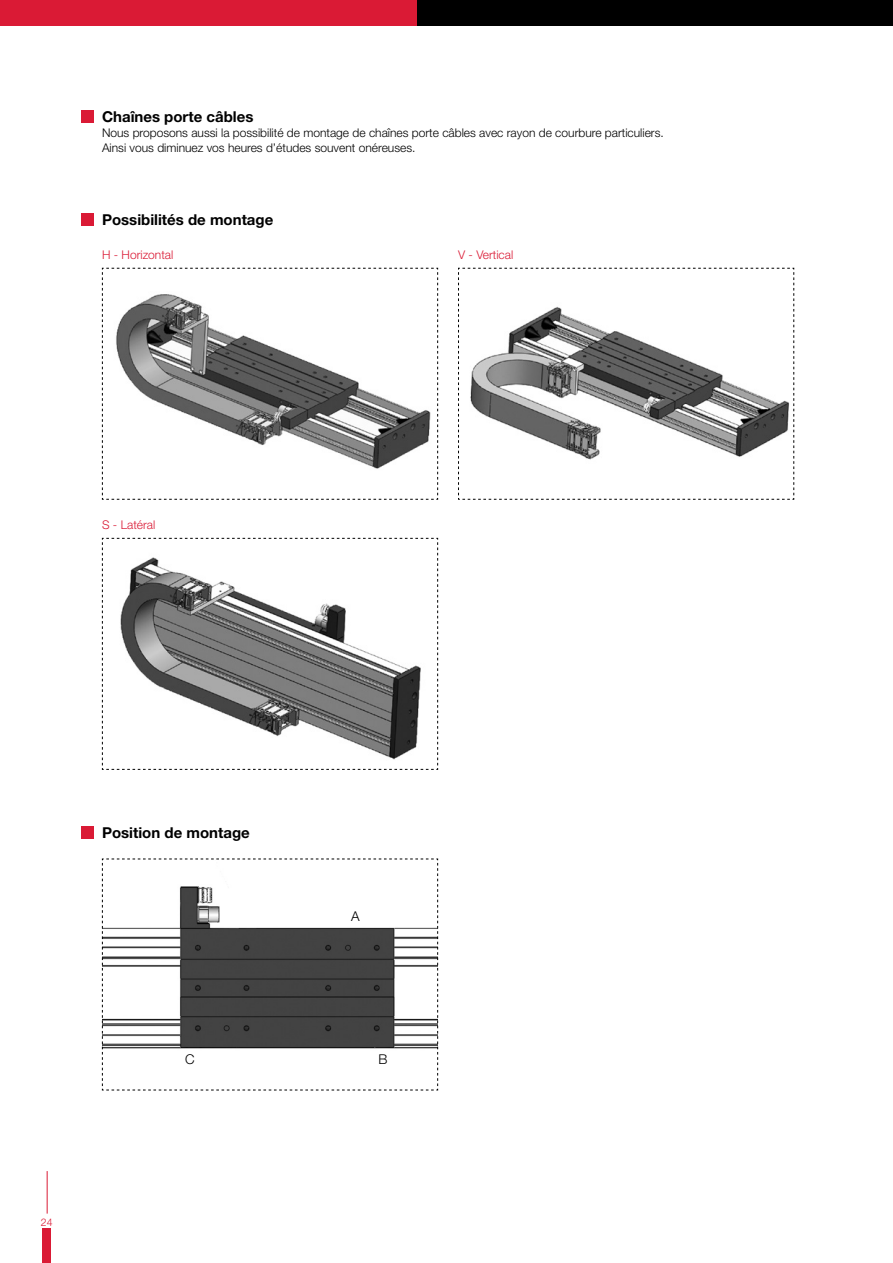
<style>
.page{position:relative;width:893px;height:1263px;background:#fff}
.page>*{position:absolute;margin:0;border:0;box-sizing:border-box;transform-origin:0 0}
.t1{font:700 15px "Helvetica Neue";color:#000}
.t2{font:300 13.5px "Helvetica Neue";color:#000}
.t3{font:300 12px/15px "Helvetica Neue";color:#000}
.t4{font:300 12px "Helvetica Neue";color:#da1a35}
.t5{font:300 10.5px "Helvetica Neue";color:#da1a35}
</style>
<div class="page">
<div style="left:43px;top:1229px;width:8px;height:34px;background:#da1a35"></div>
<hr style="left:47px;top:1171px;width:1px;height:42px;background:#da1a35">
<div style="left:417px;top:0;width:476px;height:26px;background:#000"></div>
<div style="left:0;top:0;width:417px;height:26px;background:#da1a35"></div>
<div style="left:81px;top:213px;width:13px;height:12px;background:#da1a35"></div>
<div style="left:81px;top:826px;width:13px;height:13px;background:#da1a35"></div>
<svg style="left:102px;top:268px;width:336px;height:232px"></svg>
<svg style="left:102px;top:538px;width:336px;height:232px"></svg>
<svg style="left:102px;top:858px;width:336px;height:233px"></svg>
<svg style="left:458px;top:268px;width:336px;height:232px"></svg>
<div style="left:81px;top:111px;width:13px;height:12px;background:#da1a35"></div>
<p class="t1" style="left:102px;top:108px;width:153px">Chaînes porte câbles</p>
<p class="t3" style="left:102px;top:125px;width:563px">Nous proposons aussi la possibilité de montage de chaînes porte câbles avec rayon de courbure particuliers.<br>Ainsi vous diminuez vos heures d’études souvent onéreuses.</p>
<p class="t1" style="left:102px;top:210px;width:173px">Possibilités de montage</p>
<p class="t4" style="left:102px;top:248px;width:73px">H - Horizontal</p>
<p class="t4" style="left:102px;top:518px;width:55px">S - Latéral</p>
<p class="t4" style="left:458px;top:248px;width:57px">V - Vertical</p>
<p class="t1" style="left:102px;top:824px;width:149px">Position de montage</p>
<p class="t2" style="left:351px;top:908px;width:10px">A</p>
<p class="t2" style="left:185px;top:1051px;width:11px">C</p>
<p class="t2" style="left:378px;top:1051px;width:11px">B</p>
<p class="t5" style="left:41px;top:1215px;width:13px">24</p>
</div>
